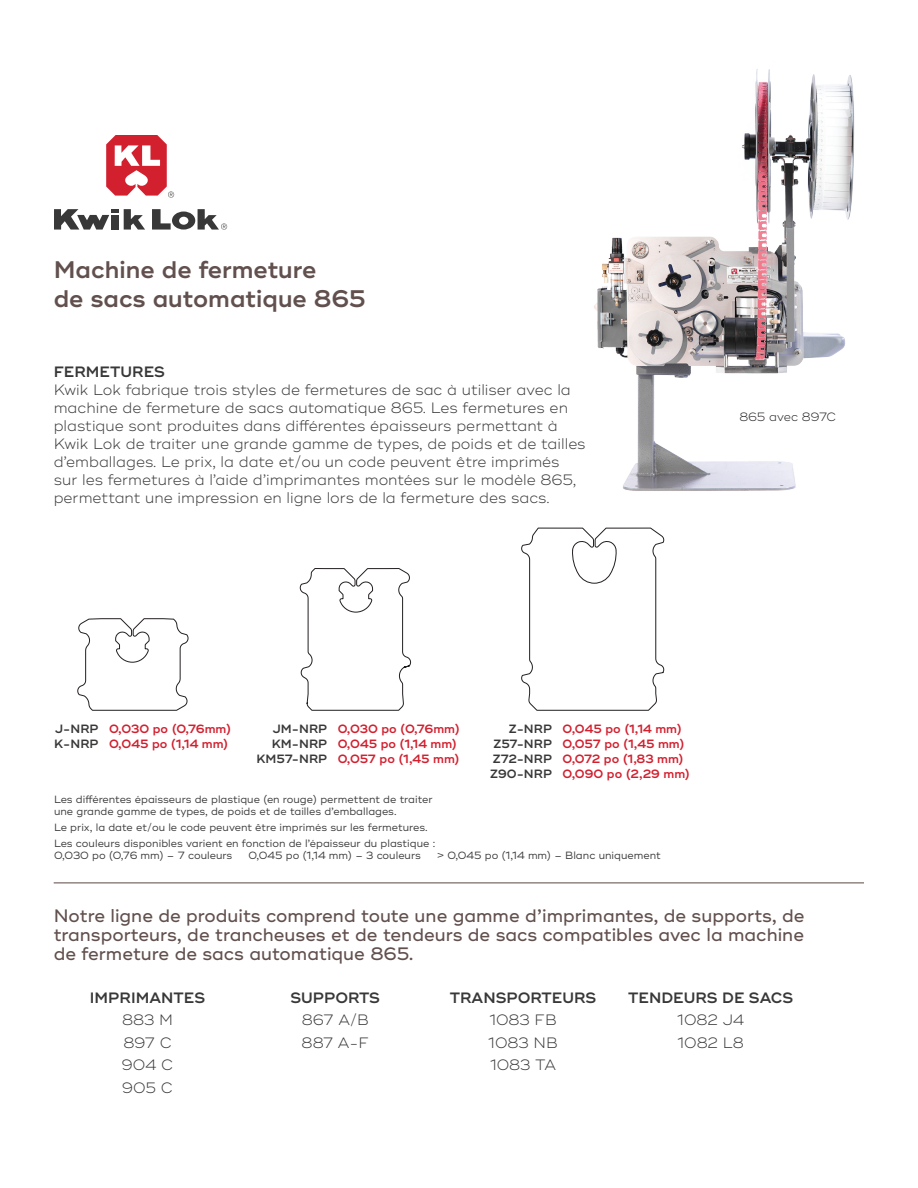
<style>
.page{position:relative;width:918px;height:1188px;background:#fff}
.page>*{position:absolute;margin:0;border:0;box-sizing:border-box;transform-origin:0 0}
.t1{font:600 24px/28.5px "Ridley Grotesk";color:#61504d}
.t2{font:500 18px/18.8px "Ridley Grotesk";color:#61504d;text-align:justify}
.t3{font:300 15px/22.5px "Ridley Grotesk";color:#383839;text-align:center}
.t4{font:600 15px/22.5px "Ridley Grotesk";color:#383839;text-align:center}
.t5{font:600 12px "Ridley Grotesk";color:#d2202f}
.t6{font:300 12px "Ridley Grotesk";letter-spacing:-.005em;color:#231f20}
.t7{font:10.5px/12px "Ridley Grotesk";color:#383839}
.s1{font-weight:600}
.s2{color:#383839}
.s3{font-weight:300}
</style>
<div class="page">
<hr style="left:54px;top:882px;width:810px;height:1px;background:#61504d">
<img style="left:594px;top:69px;width:261px;height:422px">
<svg style="left:54px;top:209px;width:91px;height:21px"></svg>
<svg style="left:152px;top:209px;width:75px;height:21px"></svg>
<svg style="left:106px;top:135px;width:68px;height:63px"></svg>
<svg style="left:77px;top:618px;width:112px;height:93px"></svg>
<svg style="left:300px;top:568px;width:111px;height:143px"></svg>
<svg style="left:521px;top:527px;width:143px;height:184px"></svg>
<p class="t1" style="left:54px;top:256px;width:314px">Machine de fermeture<br>de sacs automatique 865</p>
<p class="t3" style="left:54px;top:363px;width:534px;line-height:18px;text-align:left"><span class="s1">FERMETURES<br></span>Kwik Lok fabrique trois styles de fermetures de sac à utiliser avec la machine de fermeture de sacs automatique 865. Les fermetures en plastique sont produites dans différentes épaisseurs permettant à Kwik Lok de traiter une grande gamme de types, de poids et de tailles d’emballages. Le prix, la date et/ou un code peuvent être imprimés sur les fermetures à l’aide d’imprimantes montées sur le modèle 865, permettant une impression en ligne lors de la fermeture des sacs.</p>
<p class="t6" style="left:739px;top:410px;width:98px">865 avec 897C</p>
<p class="t5" style="left:55px;top:722px;width:178px"><span class="s2">J-NRP</span> 0,030 po (0,76mm)</p>
<p class="t5" style="left:54px;top:737px;width:176px"><span class="s2">K-NRP</span> 0,045 po (1,14 mm)</p>
<p class="t5" style="left:273px;top:722px;width:189px"><span class="s2">JM-NRP</span> 0,030 po (0,76mm)</p>
<p class="t5" style="left:272px;top:737px;width:187px"><span class="s2">KM-NRP</span> 0,045 po (1,14 mm)</p>
<p class="t5" style="left:256px;top:751px;width:205px"><span class="s2">KM57-NRP</span> 0,057 po (1,45 mm)</p>
<p class="t5" style="left:509px;top:722px;width:175px"><span class="s2">Z-NRP</span> 0,045 po (1,14 mm)</p>
<p class="t5" style="left:493px;top:737px;width:193px"><span class="s2">Z57-NRP</span> 0,057 po (1,45 mm)</p>
<p class="t5" style="left:493px;top:751px;width:192px"><span class="s2">Z72-NRP</span> 0,072 po (1,83 mm)</p>
<p class="t5" style="left:490px;top:766px;width:201px"><span class="s2">Z90-NRP</span> 0,090 po (2,29 mm)</p>
<p class="t7" style="left:54px;top:793px;width:380px">Les différentes épaisseurs de plastique (en rouge) permettent de traiter une grande gamme de types, de poids et de tailles d’emballages.</p>
<p class="t7" style="left:54px;top:822px;width:375px">Le prix, la date et/ou le code peuvent être imprimés sur les fermetures.</p>
<p class="t7" style="left:54px;top:838px;width:383px">Les couleurs disponibles varient en fonction de l’épaisseur du plastique :<br>0,030 po (0,76 mm) – 7 couleurs</p>
<p class="t7" style="left:248px;top:850px;width:174px">0,045 po (1,14 mm) – 3 couleurs</p>
<p class="t7" style="left:437px;top:850px;width:225px">&gt; 0,045 po (1,14 mm) – Blanc uniquement</p>
<p class="t2" style="left:54px;top:907px;width:752px">Notre ligne de produits comprend toute une gamme d’imprimantes, de supports, de transporteurs, de trancheuses et de tendeurs de sacs compatibles avec la machine de fermeture de sacs automatique 865.</p>
<p class="t3" style="left:90px;top:987px;width:117px"><span class="s1">IMPRIMANTES<br></span>883 M<br>897 C<br>904 C<br>905 C</p>
<p class="t3" style="left:291px;top:987px;width:91px"><span class="s1">SUPPORTS<br></span>867 A/B<br>887 A-F</p>
<p class="t3" style="left:450px;top:987px;width:148px"><span class="s1">TRANSPORTEURS<br></span>1083 FB<br>1083 NB<br>1083 TA</p>
<p class="t4" style="left:628px;top:987px;width:167px">TENDEURS DE SACS<br><span class="s3">1082 J4<br>1082 L8</span></p>
</div>
